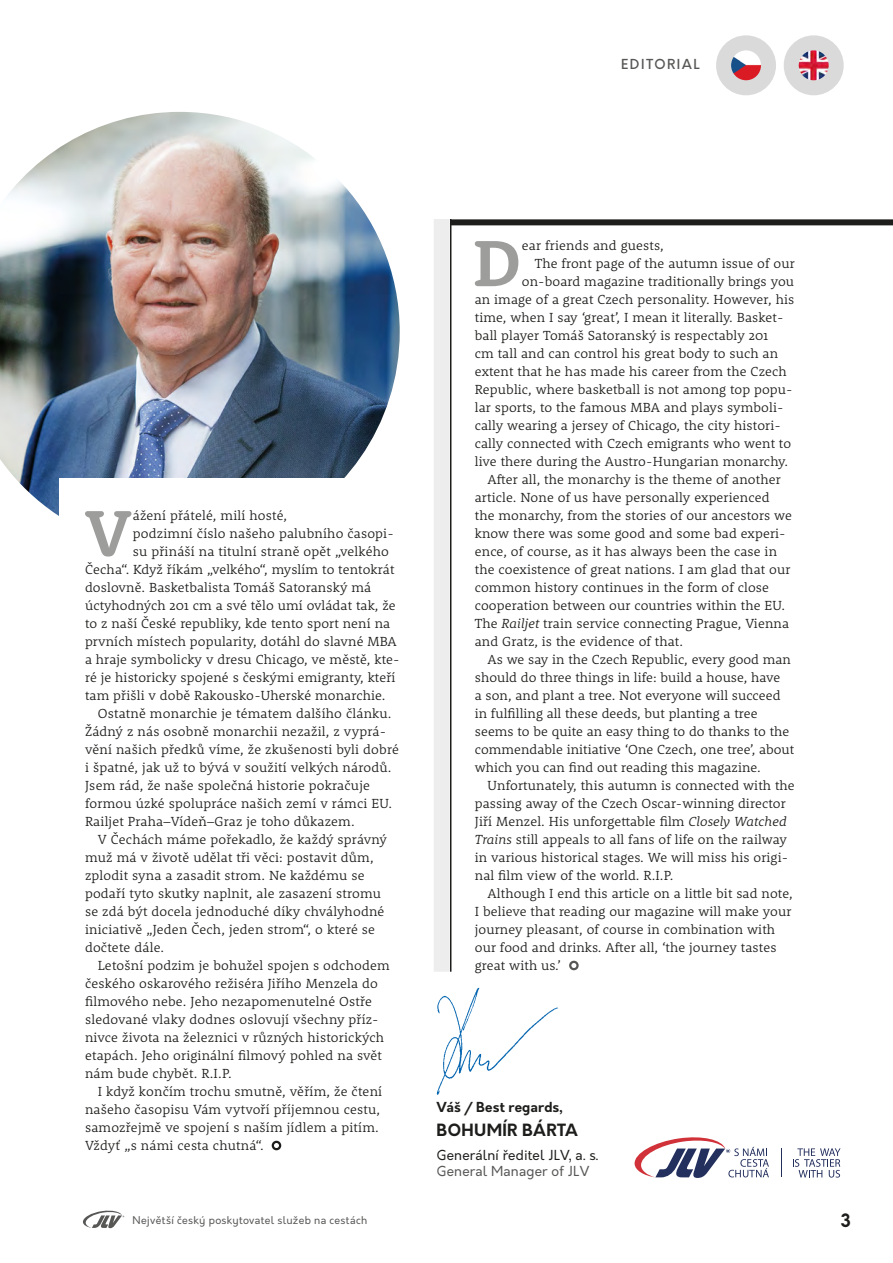
<style>
.page{position:relative;width:893px;height:1263px;background:#fff}
.page>*{position:absolute;margin:0;border:0;box-sizing:border-box;transform-origin:0 0}
.t1{font:700 67.05px "Rooney";color:#9d9d9c}
.t2{font:700 18px "Orkney";color:#1d1d1b}
.t3{font:700 16.5px "Orkney";letter-spacing:.02em;color:#1d1d1b}
.t4{font:300 13.5px/18px "Rooney";letter-spacing:.01em;color:#1d1d1b}
.t5{font:13.5px/16.2px "Orkney";letter-spacing:.015em;color:#1d1d1b}
.t6{font:700 13.5px "Orkney";letter-spacing:.01em;color:#1d1d1b}
.t7{font:500 13.5px "Orkney";letter-spacing:.105em;color:#575756}
.t8{font:10.5px "Orkney";letter-spacing:.035em;color:#575756}
.s1{font-style:italic}
.s2{color:#575756}
</style>
<div class="page">
<img style="left:0;top:112px;width:400px;height:404px">
<div style="left:60px;top:478px;width:365px;height:170px;background:#fff"></div>
<div style="left:451px;top:219px;width:442px;height:6px;background:#1d1d1b"></div>
<div style="left:434px;top:219px;width:16px;height:753px;background:#eeeded"></div>
<hr style="left:450px;top:219px;width:1px;height:753px;background:#1d1d1b">
<img style="left:436px;top:987px;width:122px;height:108px">
<svg style="left:781px;top:1148px;width:1px;height:29px"></svg>
<svg style="left:635px;top:1137px;width:134px;height:41px"></svg>
<svg style="left:793px;top:1148px;width:47px;height:29px"></svg>
<div style="left:569px;top:961px;width:10px;height:9px;border:2px solid #575756;border-radius:50%"></div>
<img style="left:800px;top:51px;width:28px;height:28px">
<div style="left:784px;top:35px;width:60px;height:60px;border:15px solid #dadada;border-radius:50%"></div>
<img style="left:732px;top:51px;width:28px;height:28px">
<div style="left:716px;top:35px;width:60px;height:60px;border:15px solid #dadada;border-radius:50%"></div>
<svg style="left:83px;top:1210px;width:41px;height:18px"></svg>
<div style="left:272px;top:1141px;width:9px;height:9px;border:2px solid #1d1d1b;border-radius:50%"></div>
<p class="t7" style="left:621px;top:55px;width:80px">EDITORIAL</p>
<p class="t1" style="left:85px;top:489px;width:49px">V</p>
<p class="t4" style="left:133px;top:506px;width:156px">ážení přátelé, milí hosté,</p>
<p class="t4" style="left:133px;top:524px;width:262px">podzimní číslo našeho palubního časopi-</p>
<p class="t4" style="left:133px;top:542px;width:258px">su přináší na titulní straně opět „velkého</p>
<p class="t4" style="left:85px;top:560px;width:311px">Čecha“. Když říkám „velkého“, myslím to tentokrát</p>
<p class="t4" style="left:85px;top:578px;width:288px">doslovně. Basketbalista Tomáš Satoranský má</p>
<p class="t4" style="left:85px;top:596px;width:312px">úctyhodných 201 cm a své tělo umí ovládat tak, že</p>
<p class="t4" style="left:85px;top:614px;width:307px">to z naší České republiky, kde tento sport není na</p>
<p class="t4" style="left:85px;top:632px;width:313px">prvních místech popularity, dotáhl do slavné MBA</p>
<p class="t4" style="left:85px;top:650px;width:316px">a hraje symbolicky v dresu Chicago, ve městě, kte-</p>
<p class="t4" style="left:85px;top:668px;width:312px">ré je historicky spojené s českými emigranty, kteří</p>
<p class="t4" style="left:85px;top:686px;width:302px">tam přišli v době Rakousko-Uherské monarchie.</p>
<p class="t4" style="left:85px;top:704px;width:315px;text-indent:13px">Ostatně monarchie je tématem dalšího článku.<br>Žádný z nás osobně monarchii nezažil, z vyprá&shy;vění našich předků víme, že zkušenosti byli dobré i špatné, jak už to bývá v soužití velkých národů.<br>Jsem rád, že naše společná historie pokračuje formou úzké spolupráce našich zemí v rámci EU.<br>Railjet Praha–Vídeň–Graz je toho důkazem.</p>
<p class="t4" style="left:85px;top:830px;width:303px;text-indent:13px">V Čechách máme pořekadlo, že každý správný muž má v životě udělat tři věci: postavit dům, zplodit syna a zasadit strom. Ne každému se podaří tyto skutky naplnit, ale zasazení stromu se zdá být docela jednoduché díky chvályhodné iniciativě „Jeden Čech, jeden strom“, o které se dočtete dále.</p>
<p class="t4" style="left:85px;top:956px;width:306px;text-indent:13px">Letošní podzim je bohužel spojen s odchodem českého oskarového režiséra Jiřího Menzela do filmového nebe. Jeho nezapomenutelné Ostře sledované vlaky dodnes oslovují všechny příz&shy;nivce života na železnici v různých historických etapách. Jeho originální filmový pohled na svět nám bude chybět. R.I.P.</p>
<p class="t4" style="left:85px;top:1082px;width:299px;text-indent:13px">I když končím trochu smutně, věřím, že čtení našeho časopisu Vám vytvoří příjemnou cestu, samozřejmě ve spojení s naším jídlem a pitím.<br>Vždyť „s námi cesta chutná“.</p>
<p class="t1" style="left:473px;top:219px;width:49px">D</p>
<p class="t4" style="left:522px;top:236px;width:143px">ear friends and guests,</p>
<p class="t4" style="left:535px;top:254px;width:262px">The front page of the autumn issue of our</p>
<p class="t4" style="left:522px;top:272px;width:274px">on-board magazine traditionally brings you</p>
<p class="t4" style="left:475px;top:290px;width:321px">an image of a great Czech personality. However, his</p>
<p class="t4" style="left:475px;top:308px;width:310px">time, when I say ‘great’, I mean it literally. Basket-</p>
<p class="t4" style="left:475px;top:326px;width:295px">ball player Tomáš Satoranský is respectably 201</p>
<p class="t4" style="left:475px;top:344px;width:305px">cm tall and can control his great body to such an</p>
<p class="t4" style="left:475px;top:362px;width:313px">extent that he has made his career from the Czech</p>
<p class="t4" style="left:475px;top:380px;width:319px">Republic, where basketball is not among top popu-</p>
<p class="t4" style="left:475px;top:398px;width:310px">lar sports, to the famous MBA and plays symboli-</p>
<p class="t4" style="left:475px;top:416px;width:308px">cally wearing a jersey of Chicago, the city histori-</p>
<p class="t4" style="left:475px;top:434px;width:318px">cally connected with Czech emigrants who went to</p>
<p class="t4" style="left:475px;top:452px;width:315px">live there during the Austro-Hungarian monarchy.</p>
<p class="t4" style="left:475px;top:470px;width:319px;text-indent:13px">After all, the monarchy is the theme of another article. None of us have personally experienced the monarchy, from the stories of our ancestors we know there was some good and some bad experi&shy;ence, of course, as it has always been the case in the coexistence of great nations. I am glad that our common history continues in the form of close cooperation between our countries within the EU.<br>The <span class="s1">Railjet</span> train service connecting Prague, Vienna and Gratz, is the evidence of that.</p>
<p class="t4" style="left:475px;top:650px;width:321px;text-indent:13px">As we say in the Czech Republic, every good man should do three things in life: build a house, have<br>a son, and plant a tree. Not everyone will succeed in fulfilling all these deeds, but planting a tree seems to be quite an easy thing to do thanks to the commendable initiative ‘One Czech, one tree’, about which you can find out reading this magazine.</p>
<p class="t4" style="left:475px;top:776px;width:321px;text-indent:13px">Unfortunately, this autumn is connected with the passing away of the Czech Oscar-winning director Jiří Menzel. His unforgettable film <span class="s1">Closely Watched Trains</span> still appeals to all fans of life on the railway in various historical stages. We will miss his origi&shy;nal film view of the world. R.I.P.</p>
<p class="t4" style="left:475px;top:884px;width:319px;text-indent:13px">Although I end this article on a little bit sad note, I believe that reading our magazine will make your journey pleasant, of course in combination with our food and drinks. After all, ‘the journey tastes great with us.’</p>
<p class="t6" style="left:437px;top:1097px;width:128px">Váš / Best regards,</p>
<p class="t3" style="left:437px;top:1118px;width:143px">BOHUMÍR BÁRTA</p>
<p class="t5" style="left:437px;top:1147px;width:163px">Generální ředitel JLV, a. s.<br><span class="s2">General Manager of JLV</span></p>
<p class="t8" style="left:132px;top:1214px;width:236px">Největší český poskytovatel služeb na cestách</p>
<p class="t2" style="left:840px;top:1208px;width:12px">3</p>
</div>
